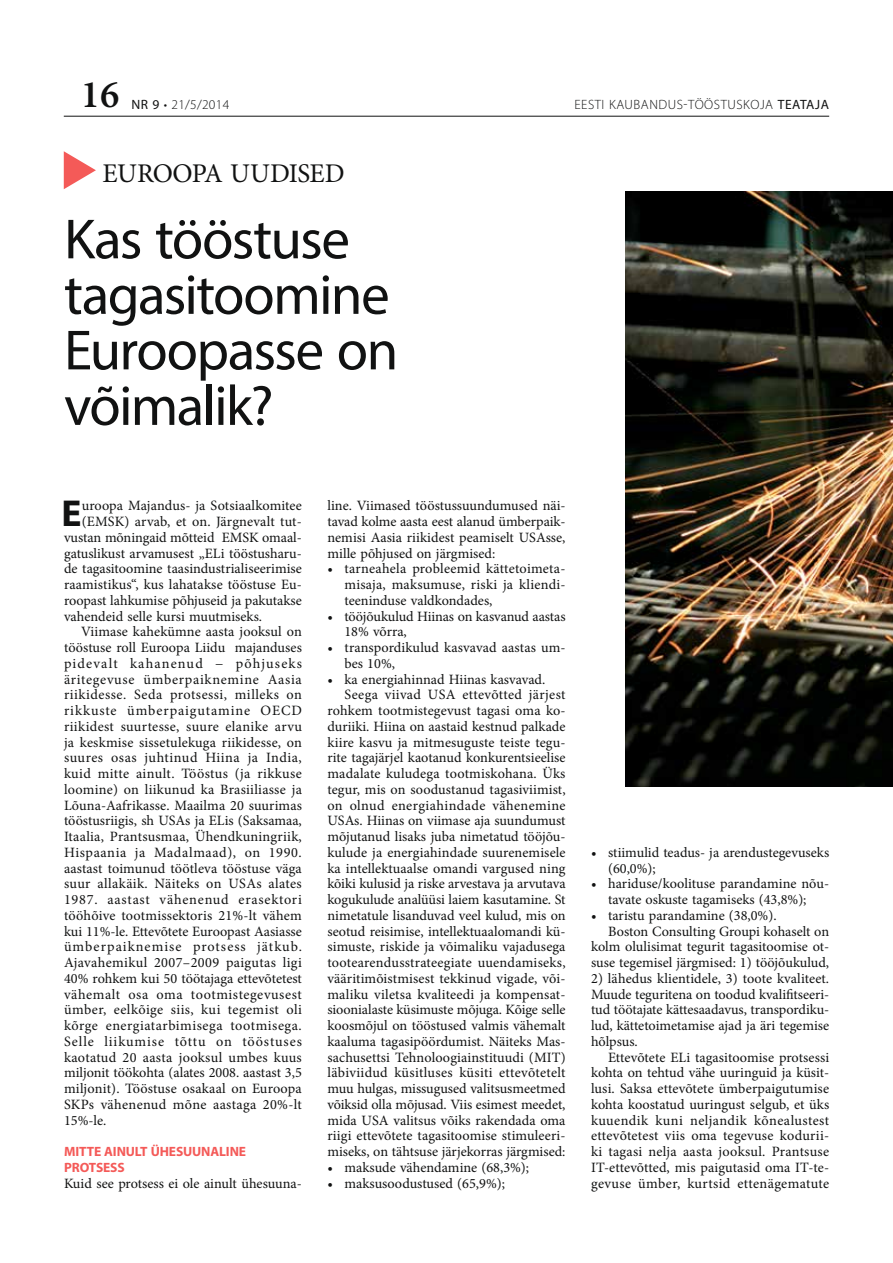
<style>
.page{position:relative;width:893px;height:1263px;background:#fff}
.page>*{position:absolute;margin:0;border:0;box-sizing:border-box;transform-origin:0 0}
.t1{font:57px/55.5px "Myriad Pro";letter-spacing:-.03em;color:#111212}
.t2{font:600 39px "Minion Pro";color:#111212}
.t3{font:700 37.65px "Myriad Pro";color:#111212}
.t4{font:27px "Minion Pro";letter-spacing:-.015em;color:#111212}
.t5{font:14.25px/15.8px "Minion Pro";letter-spacing:.005em;color:#111212;text-align:justify}
.t6{font:300 13.5px "Myriad Pro";letter-spacing:.04em;color:#111212}
.t7{font:700 13.5px "Myriad Pro";letter-spacing:-.01em;color:#f45a58}
.s1{font-weight:400}
</style>
<div class="page">
<svg style="left:64px;top:151px;width:32px;height:38px"></svg>
<img style="left:625px;top:191px;width:268px;height:595px">
<hr style="left:64px;top:116px;width:765px;height:1px;background:#111212">
<h2 class="t2" style="left:81px;top:68px;width:40px">16</h2>
<p class="t6" style="left:131px;top:96px;width:99px"><span class="s1">Nr 9</span> • 21/5/2014</p>
<p class="t6" style="left:574px;top:96px;width:256px">EESTI KAUBANDUS-TÖÖSTUSKOJA <span class="s1">teataja</span></p>
<h3 class="t4" style="left:102px;top:155px;width:244px">Euroopa uudised</h3>
<h1 class="t1" style="left:64px;top:211px;width:336px">Kas tööstuse tagasitoomine<br>Euroopasse on võimalik?</h1>
<h3 class="t3" style="left:62px;top:489px;width:22px">E</h3>
<p class="t5" style="left:82px;top:498px;width:222px">uroopa Majandus- ja Sotsiaalkomitee (EMSK</p>
<p class="t5" style="left:64px;top:514px;width:239px;text-indent:60px">) arvab, et on. Järgnevalt tut&shy;vustan mõningaid mõtteid EMSK</p>
<p class="t5" style="left:64px;top:529px;width:239px;text-indent:198px">omaal&shy;gatuslikust arvamusest „ELi tööstusharu&shy;de tagasitoomine taasindustrialiseerimise raamistikus“, kus lahatakse tööstuse Eu&shy;roopast lahkumise põhjuseid ja pakutakse vahendeid selle kursi muutmiseks.</p>
<p class="t5" style="left:64px;top:624px;width:239px;text-indent:17px">Viimase kahekümne aasta jooksul on tööstuse roll Euroopa Liidu majanduses pidevalt kahanenud − põhjuseks äritegevuse ümberpaiknemine Aasia riikidesse. Seda protsessi, milleks on rikkuste ümberpaigutamine OECD riikidest suurtesse, suure elanike arvu ja keskmise sissetulekuga riikidesse, on suures osas juhtinud Hiina ja India, kuid mitte ainult. Tööstus (ja rikkuse loomine) on liikunud ka Brasiiliasse ja Lõuna-Aafrikasse. Maailma 20 suurimas tööstusriigis, sh USA</p>
<p class="t5" style="left:64px;top:813px;width:239px;text-indent:121px">s ja ELis (Saksamaa, Itaalia, Prantsusmaa, Ühendkuningriik, Hispaania ja Madalmaad), on 1990. aastast toimunud töötleva tööstuse väga suur allakäik. Näiteks on USA</p>
<p class="t5" style="left:64px;top:876px;width:239px;text-indent:192px">s alates 1987. aastast vähenenud erasektori tööhõive tootmissektoris 21%-lt vähem kui 11%-le. Ettevõtete Euroopast Aasiasse ümberpaiknemise protsess jätkub.<br>Ajavahemikul 2007–2009 paigutas ligi 40% rohkem kui 50 töötajaga ettevõtetest vähemalt osa oma tootmistegevusest ümber, eelkõige siis, kui tegemist oli kõrge energiatarbimisega tootmisega.<br>Selle liikumise tõttu on tööstuses kaotatud 20 aasta jooksul umbes kuus miljonit töökohta (alates 2008. aastast 3,5 miljonit). Tööstuse osakaal on Euroopa SKPs vähenenud mõne aastaga 20%-lt 15%-le.</p>
<p class="t7" style="left:64px;top:1143px;width:24px">MITTE</p>
<p class="t7" style="left:104px;top:1143px;width:142px">AINULT ÜHESUUNALINE</p>
<p class="t7" style="left:64px;top:1158px;width:33px">PROTSESS</p>
<p class="t5" style="left:64px;top:1175px;width:239px">Kuid see protsess ei ole ainult ühesuuna-</p>
<p class="t5" style="left:327px;top:498px;width:240px">line. Viimased tööstussuundumused näi&shy;tavad kolme aasta eest alanud ümberpaik&shy;nemisi Aasia riikidest peamiselt USA</p>
<p class="t5" style="left:546px;top:529px;width:21px">sse,</p>
<p class="t5" style="left:327px;top:545px;width:169px">mille põhjused on järgmised:</p>
<p class="t5" style="left:344px;top:561px;width:223px;text-indent:-17px">• tarneahela probleemid kättetoimeta&shy;misaja, maksumuse, riski ja kliendi&shy;teeninduse valdkondades,</p>
<p class="t5" style="left:344px;top:608px;width:223px;text-indent:-17px">• tööjõukulud Hiinas on kasvanud aastas<br>18% võrra,</p>
<p class="t5" style="left:344px;top:640px;width:223px;text-indent:-17px">• transpordikulud kasvavad aastas um&shy;bes 10%,</p>
<p class="t5" style="left:344px;top:671px;width:202px;text-indent:-17px">• ka energiahinnad Hiinas kasvavad.<br>Seega viivad USA</p>
<p class="t5" style="left:327px;top:687px;width:240px;text-indent:135px">ettevõtted järjest rohkem tootmistegevust tagasi oma ko&shy;duriiki. Hiina on aastaid kestnud palkade kiire kasvu ja mitmesuguste teiste tegu&shy;rite tagajärjel kaotanud konkurentsieelise madalate kuludega tootmiskohana. Üks tegur, mis on soodustanud tagasiviimist, on olnud energiahindade vähenemine USA</p>
<p class="t5" style="left:327px;top:813px;width:240px;text-indent:27px">s. Hiinas on viimase aja suundumust mõjutanud lisaks juba nimetatud tööjõu&shy;kulude ja energiahindade suurenemisele ka intellektuaalse omandi vargused ning kõiki kulusid ja riske arvestava ja arvutava kogukulude analüüsi laiem kasutamine. St nimetatule lisanduvad veel kulud, mis on seotud reisimise, intellektuaalomandi kü&shy;simuste, riskide ja võimaliku vajadusega tootearendusstrateegiate uuendamiseks, vääritimõistmisest tekkinud vigade, või&shy;maliku viletsa kvaliteedi ja kompensat&shy;sioonialaste küsimuste mõjuga. Kõige selle koosmõjul on tööstused valmis vähemalt kaaluma tagasipöördumist. Näiteks Mas&shy;sachusettsi Tehnoloogiainstituudi (MIT) läbiviidud küsitluses küsiti ettevõtetelt muu hulgas, missugused valitsusmeetmed võiksid olla mõjusad. Viis esimest meedet, mida USA</p>
<p class="t5" style="left:327px;top:1112px;width:240px;text-indent:66px">valitsus võiks rakendada oma riigi ettevõtete tagasitoomise stimuleeri&shy;miseks, on tähtsuse järjekorras järgmised:</p>
<p class="t5" style="left:327px;top:1159px;width:203px">• maksude vähendamine (68,3%);</p>
<p class="t5" style="left:327px;top:1175px;width:179px">• maksusoodustused (65,9%);</p>
<p class="t5" style="left:608px;top:844px;width:223px;text-indent:-17px">• stiimulid teadus- ja arendustegevuseks (60,0%);</p>
<p class="t5" style="left:591px;top:876px;width:240px;text-align:center">• hariduse/koolituse parandamine nõu&shy;tavate oskuste tagamiseks (43,8%);</p>
<p class="t5" style="left:591px;top:907px;width:187px">• taristu parandamine (38,0%).</p>
<p class="t5" style="left:608px;top:923px;width:223px">Boston Consulting Groupi kohaselt on</p>
<p class="t5" style="left:591px;top:939px;width:240px">kolm olulisimat tegurit tagasitoomise ot-</p>
<p class="t5" style="left:591px;top:955px;width:240px">suse tegemisel järgmised: 1) tööjõukulud,</p>
<p class="t5" style="left:591px;top:970px;width:240px">2) lähedus klientidele, 3) toote kvaliteet.<br>Muude teguritena on toodud kvalifitseeri&shy;tud töötajate kättesaadavus, transpordiku&shy;lud, kättetoimetamise ajad ja äri tegemise hõlpsus.</p>
<p class="t5" style="left:591px;top:1049px;width:240px;text-indent:17px">Ettevõtete ELi tagasitoomise protsessi kohta on tehtud vähe uuringuid ja küsit&shy;lusi. Saksa ettevõtete ümberpaigutumise kohta koostatud uuringust selgub, et üks kuuendik kuni neljandik kõnealustest ettevõtetest viis oma tegevuse kodurii&shy;ki tagasi nelja aasta jooksul. Prantsuse IT-ettevõtted, mis paigutasid oma IT-te&shy;gevuse ümber, kurtsid ettenägematute</p>
</div>
